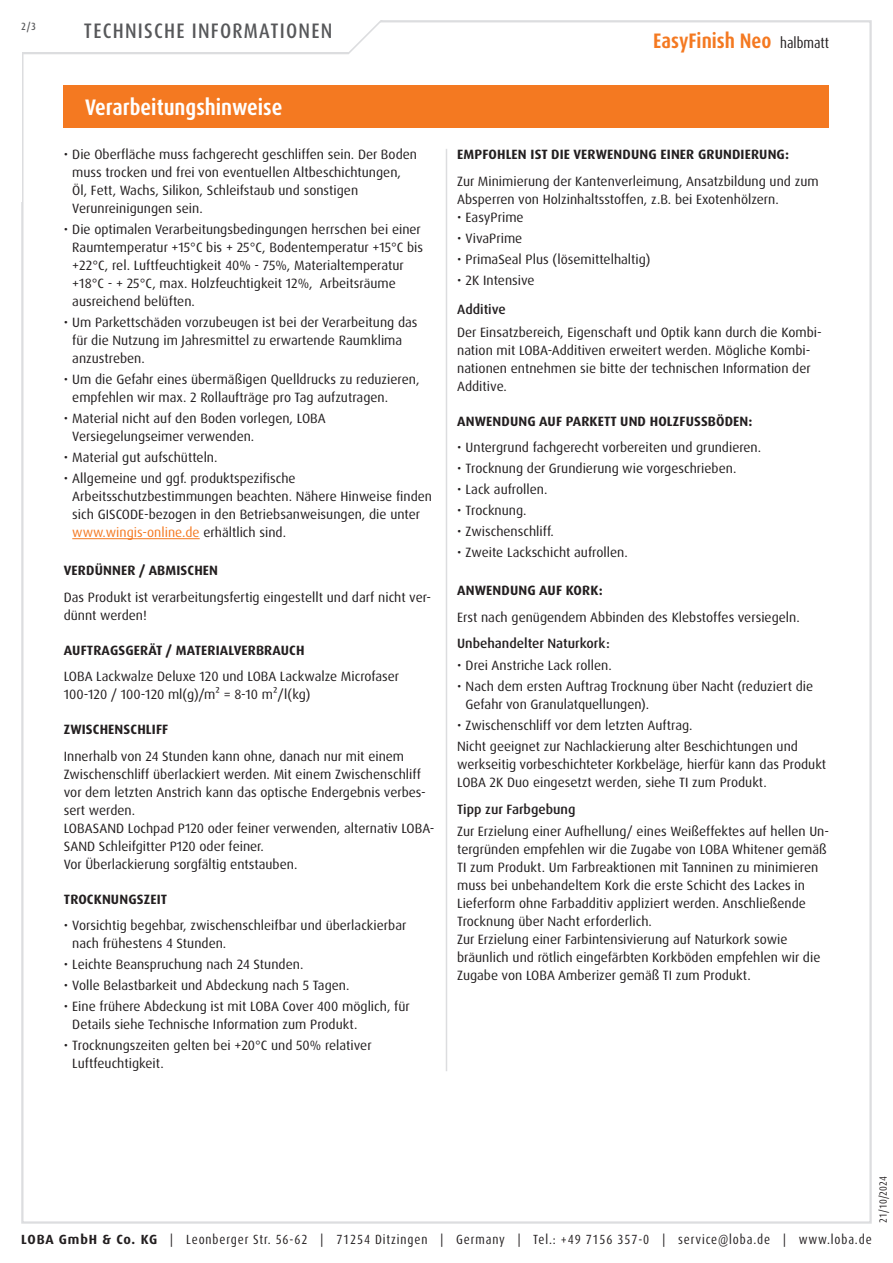
<style>
.page{position:relative;width:893px;height:1263px;background:#fff}
.page>*{position:absolute;margin:0;border:0;box-sizing:border-box;transform-origin:0 0}
.Abschnitt{font:700 condensed 22.5px "Dax Pro";color:#fff}
.t1{font:500 condensed 21px "Dax Pro";letter-spacing:.06em;color:#57585a}
.t2{font:700 condensed 21px "Dax Pro";color:#f47921}
.Text{font:13.5px/18px "Dax Pro";color:#231f20}
.t3{font:700 13.5px "Dax Pro";letter-spacing:.01em;color:#231f20}
.t4{font:500 13.5px "Dax Pro";color:#231f20}
.t5{font:condensed 13.35px "Dax Pro";letter-spacing:.065em;color:#231f20}
.t6{font:condensed 10.5px "Dax Pro";color:#231f20}
.t7{font:500 condensed 10.5px "Dax Pro";color:#57585a}
.s1{color:#f47921}
.s2{font-weight:400;font-size:15px;color:#231f20}
.s3{font-weight:700;font-stretch:normal}
</style>
<div class="page">
<svg style="left:22px;top:20px;width:410px;height:35px"></svg>
<div style="left:64px;top:85px;width:765px;height:43px;background:#f47921"></div>
<hr style="left:72px;top:538px;width:128px;height:1px;background:#f47921">
<hr style="left:446px;top:149px;width:1px;height:922px;background:#dcdddf">
<p class="t7" style="left:21px;top:19px;width:16px">2/3</p>
<h2 class="t1" style="left:84px;top:17px;width:250px">TECHNISCHE INFORMATIONEN</h2>
<p class="Abschnitt" style="left:85px;top:93px;width:199px">Verarbeitungshinweise</p>
<p class="Text" style="left:72px;top:146px;width:346px;text-indent:-9px">• Die Oberfläche muss fachgerecht geschliffen sein. Der Boden muss trocken und frei von eventuellen Altbeschichtungen, Öl, Fett, Wachs, Silikon, Schleifstaub und sonstigen Verunreinigungen sein.</p>
<p class="Text" style="left:72px;top:221px;width:352px;text-indent:-9px">• Die optimalen Verarbeitungsbedingungen herrschen bei einer Raumtemperatur +15°C bis + 25°C, Bodentemperatur +15°C bis +22°C, rel. Luftfeuchtigkeit 40% - 75%, Materialtemperatur +18°C - + 25°C, max. Holzfeuchtigkeit 12%, Arbeitsräume ausreichend belüften.</p>
<p class="Text" style="left:72px;top:314px;width:347px;text-indent:-9px">• Um Parkettschäden vorzubeugen ist bei der Verarbeitung das für die Nutzung im Jahresmittel zu erwartende Raumklima anzustreben.</p>
<p class="Text" style="left:72px;top:371px;width:349px;text-indent:-9px">• Um die Gefahr eines übermäßigen Quelldrucks zu reduzieren, empfehlen wir max. 2 Rollaufträge pro Tag aufzutragen.</p>
<p class="Text" style="left:72px;top:410px;width:255px;text-indent:-9px">• Material nicht auf den Boden vorlegen, LOBA<br>Versiegelungseimer verwenden.</p>
<p class="Text" style="left:64px;top:449px;width:155px">• Material gut aufschütteln.</p>
<p class="Text" style="left:72px;top:470px;width:361px;text-indent:-9px">• Allgemeine und ggf. produktspezifische Arbeitsschutzbestimmungen beachten. Nähere Hinweise finden sich GISCODE-bezogen in den Betriebsanweisungen, die unter <span class="s1">www.wingis-online.de</span> erhältlich sind.</p>
<p class="t3" style="left:64px;top:562px;width:156px">VERDÜNNER / ABMISCHEN</p>
<p class="Text" style="left:64px;top:588px;width:369px">Das Produkt ist verarbeitungsfertig eingestellt und darf nicht ver&shy;dünnt werden!</p>
<p class="t3" style="left:64px;top:641px;width:242px">AUFTRAGSGERÄT / MATERIALVERBRAUCH</p>
<p class="Text" style="left:64px;top:668px;width:337px">LOBA Lackwalze Deluxe 120 und LOBA Lackwalze Microfaser<br>100-120 / 100-120 ml(g)/m² = 8-10 m²/l(kg)</p>
<p class="t3" style="left:64px;top:721px;width:106px">ZWISCHENSCHLIFF</p>
<p class="Text" style="left:64px;top:747px;width:363px">Innerhalb von 24 Stunden kann ohne, danach nur mit einem Zwischenschliff überlackiert werden. Mit einem Zwischenschliff vor dem letzten Anstrich kann das optische Endergebnis verbes&shy;sert werden.</p>
<p class="Text" style="left:64px;top:819px;width:372px">LOBASAND Lochpad P120 oder feiner verwenden, alternativ LOBA-<br>SAND Schleifgitter P120 oder feiner.</p>
<p class="Text" style="left:64px;top:855px;width:235px">Vor Überlackierung sorgfältig entstauben.</p>
<p class="t3" style="left:64px;top:890px;width:105px">TROCKNUNGSZEIT</p>
<p class="Text" style="left:72px;top:917px;width:336px;text-indent:-9px">• Vorsichtig begehbar, zwischenschleifbar und überlackierbar nach frühestens 4 Stunden.</p>
<p class="Text" style="left:64px;top:956px;width:241px">• Leichte Beanspruchung nach 24 Stunden.</p>
<p class="Text" style="left:64px;top:977px;width:287px">• Volle Belastbarkeit und Abdeckung nach 5 Tagen.</p>
<p class="Text" style="left:72px;top:998px;width:339px;text-indent:-9px">• Eine frühere Abdeckung ist mit LOBA Cover 400 möglich, für<br>Details siehe Technische Information zum Produkt.</p>
<p class="Text" style="left:72px;top:1037px;width:301px;text-indent:-9px">• Trocknungszeiten gelten bei +20°C und 50% relativer<br>Luftfeuchtigkeit.</p>
<h2 class="t2" style="left:653px;top:28px;width:178px">EasyFinish Neo <span class="s2">halbmatt</span></h2>
<p class="t3" style="left:457px;top:146px;width:333px">EMPFOHLEN IST DIE VERWENDUNG EINER GRUNDIERUNG:</p>
<p class="Text" style="left:457px;top:172px;width:363px">Zur Minimierung der Kantenverleimung, Ansatzbildung und zum<br>Absperren von Holzinhaltsstoffen, z.B. bei Exotenhölzern.</p>
<p class="Text" style="left:457px;top:208px;width:68px">• EasyPrime</p>
<p class="Text" style="left:457px;top:229px;width:67px">• VivaPrime</p>
<p class="Text" style="left:457px;top:250px;width:195px">• PrimaSeal Plus (lösemittelhaltig)</p>
<p class="Text" style="left:457px;top:271px;width:79px">• 2K Intensive</p>
<p class="t4" style="left:457px;top:301px;width:50px">Additive</p>
<p class="Text" style="left:457px;top:323px;width:366px">Der Einsatzbereich, Eigenschaft und Optik kann durch die Kombi&shy;nation mit LOBA-Additiven erweitert werden. Mögliche Kombi&shy;nationen entnehmen sie bitte der technischen Information der Additive.</p>
<p class="t3" style="left:457px;top:412px;width:297px">ANWENDUNG AUF PARKETT UND HOLZFUSSBÖDEN:</p>
<p class="Text" style="left:457px;top:438px;width:306px">• Untergrund fachgerecht vorbereiten und grundieren.</p>
<p class="Text" style="left:457px;top:459px;width:281px">• Trocknung der Grundierung wie vorgeschrieben.</p>
<p class="Text" style="left:457px;top:480px;width:92px">• Lack aufrollen.</p>
<p class="Text" style="left:457px;top:501px;width:71px">• Trocknung.</p>
<p class="Text" style="left:457px;top:522px;width:98px">• Zwischenschliff.</p>
<p class="Text" style="left:457px;top:543px;width:172px">• Zweite Lackschicht aufrollen.</p>
<p class="t3" style="left:457px;top:582px;width:147px">ANWENDUNG AUF KORK:</p>
<p class="Text" style="left:457px;top:608px;width:344px">Erst nach genügendem Abbinden des Klebstoffes versiegeln.</p>
<p class="t4" style="left:457px;top:635px;width:154px">Unbehandelter Naturkork:</p>
<p class="Text" style="left:457px;top:657px;width:156px">• Drei Anstriche Lack rollen.</p>
<p class="Text" style="left:466px;top:678px;width:349px;text-indent:-9px">• Nach dem ersten Auftrag Trocknung über Nacht (reduziert die<br>Gefahr von Granulatquellungen).</p>
<p class="Text" style="left:457px;top:717px;width:237px">• Zwischenschliff vor dem letzten Auftrag.</p>
<p class="Text" style="left:457px;top:738px;width:371px">Nicht geeignet zur Nachlackierung alter Beschichtungen und werkseitig vorbeschichteter Korkbeläge, hierfür kann das Produkt<br>LOBA 2K Duo eingesetzt werden, siehe TI zum Produkt.</p>
<p class="t4" style="left:457px;top:800px;width:120px">Tipp zur Farbgebung</p>
<p class="Text" style="left:457px;top:822px;width:373px">Zur Erzielung einer Aufhellung/ eines Weißeffektes auf hellen Un&shy;tergründen empfehlen wir die Zugabe von LOBA Whitener gemäß TI zum Produkt. Um Farbreaktionen mit Tanninen zu minimieren muss bei unbehandeltem Kork die erste Schicht des Lackes in Lieferform ohne Farbadditiv appliziert werden. Anschließende Trocknung über Nacht erforderlich.</p>
<p class="Text" style="left:457px;top:930px;width:365px">Zur Erzielung einer Farbintensivierung auf Naturkork sowie bräunlich und rötlich eingefärbten Korkböden empfehlen wir die<br>Zugabe von LOBA Amberizer gemäß TI zum Produkt.</p>
<p class="t6" style="left:876px;top:1222px;width:48px;rotate:-90deg">21/10/2024</p>
<p class="t5" style="left:21px;top:1230px;width:852px"><span class="s3">LOBA GmbH &amp; Co. KG</span> | Leonberger Str. 56-62 | 71254 Ditzingen | Germany | Tel.: +49 7156 357-0 | service@loba.de | www.loba.de</p>
</div>
